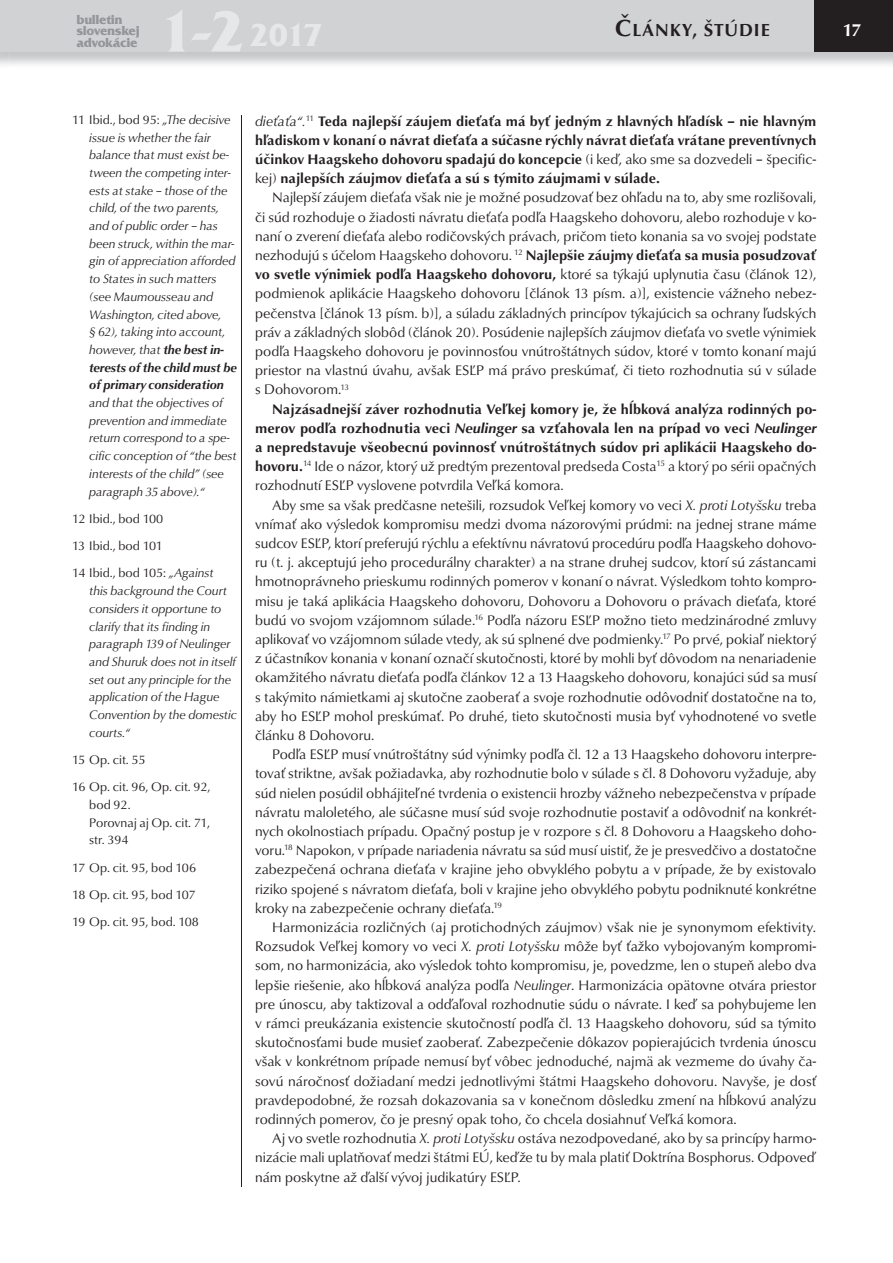
<style>
.page{position:relative;width:893px;height:1263px;background:#fff}
.page>*{position:absolute;margin:0;border:0;box-sizing:border-box;transform-origin:0 0}
.t1{font:700 33px "Friz Qua Itc TEE";color:#e6e7e9}
.t2{font:700 18px "URW Classico TEE";letter-spacing:.05em;color:#231f20}
.t3{font:700 18px "URW Classico TEE";color:#fff}
.t4{font:14.25px/19.2px "URW Classico TEE";color:#231f20;text-align:justify}
.t5{font:700 14.25px/19.2px "URW Classico TEE";color:#231f20;text-align:justify}
.t6{font:700 13.5px/11.2px "Friz Qua Itc TEE";letter-spacing:-.025em;color:#939598}
.t7{font:italic 12.75px/17.7px "URW Classico TEE";color:#231f20}
.t8{font:12.75px/27.3px "URW Classico TEE";color:#231f20}
.s1{font-size:60px}
.s2{font-size:24px}
.s3{font-style:normal}
.s4{font-weight:700}
.s5{font-style:italic}
.s6{font-weight:400;font-style:italic}
.s7{font-weight:400}
</style>
<div class="page">
<hr style="left:241px;top:115px;width:1px;height:1071px;background:#231f20">
<div style="left:0;top:0;width:893px;height:52px;background:#d1d2d4"></div>
<div style="left:814px;top:0;width:79px;height:52px;background:#231f20"></div>
<p class="t6" style="left:77px;top:15px;width:65px">bulletin slovenskej advokácie</p>
<h1 class="t1" style="left:158px;top:23px;width:166px"><span class="s1">1-2</span> 2017</h1>
<p class="t2" style="left:615px;top:23px;width:156px"><span class="s2">Č</span>LÁNKY, ŠTÚDIE</p>
<p class="t7" style="left:89px;top:112px;width:149px;text-indent:-17px"><span class="s3">11 Ibid., bod 95:</span> „The decisive issue is whether the fair balance that must exist be&shy;tween the competing inter&shy;ests at stake – those of the child, of the two parents, and of public order – has been struck, within the mar&shy;gin of appreciation afforded to States in such matters (see Maumousseau and<br>Washington, cited above,<br>§ 62), taking into account, however, that <span class="s4">the best in&shy;terests of the child must be of primary consideration</span></p>
<p class="t7" style="left:89px;top:395px;width:149px">and that the objectives of prevention and immediate return correspond to a spe&shy;cific conception of “the best interests of the child” (see paragraph 35 above).“</p>
<p class="t8" style="left:72px;top:506px;width:143px">12 Ibid., bod 100<br>13 Ibid., bod 101<br>14 Ibid., bod 105: <span class="s5">„Against</span></p>
<p class="t7" style="left:89px;top:583px;width:149px">this background the Court considers it opportune to clarify that its finding in paragraph 139 of Neulinger and Shuruk does not in itself set out any principle for the application of the Hague<br>Convention by the domestic courts.“</p>
<p class="t8" style="left:72px;top:747px;width:140px">15 Op. cit. 55<br>16 Op. cit. 96, Op. cit. 92,</p>
<p class="t8" style="left:89px;top:797px;width:122px;line-height:17.7px">bod 92.<br>Porovnaj aj Op. cit. 71, str. 394</p>
<p class="t8" style="left:72px;top:855px;width:128px">17 Op. cit. 95, bod 106<br>18 Op. cit. 95, bod 107<br>19 Op. cit. 95, bod. 108</p>
<p class="t5" style="left:255px;top:113px;width:563px"><span class="s6">dieťaťa“.</span><sup>11</sup> Teda najlepší záujem dieťaťa má byť jedným z hlavných hľadísk – nie hlavným hľadiskom v konaní o návrat dieťaťa a súčasne rýchly návrat dieťaťa vrátane preventívnych účinkov Haagskeho dohovoru spadajú do koncepcie <span class="s7">(i keď, ako sme sa dozvedeli – špecific&shy;kej)</span> najlepších záujmov dieťaťa a sú s týmito záujmami v súlade.</p>
<p class="t4" style="left:255px;top:189px;width:563px;text-indent:17px">Najlepší záujem dieťaťa však nie je možné posudzovať bez ohľadu na to, aby sme rozlišovali, či súd rozhoduje o žiadosti návratu dieťaťa podľa Haagskeho dohovoru, alebo rozhoduje v ko&shy;naní o zverení dieťaťa alebo rodičovských právach, pričom tieto konania sa vo svojej podstate nezhodujú s účelom Haagskeho dohovoru. <sup>12</sup> <span class="s4">Najlepšie záujmy dieťaťa sa musia posudzovať vo svetle výnimiek podľa Haagskeho dohovoru,</span> ktoré sa týkajú uplynutia času (článok 12), podmienok aplikácie Haagskeho dohovoru [článok 13 písm. a)], existencie vážneho nebez&shy;pečenstva [článok 13 písm. b)], a súladu základných princípov týkajúcich sa ochrany ľudských práv a základných slobôd (článok 20). Posúdenie najlepších záujmov dieťaťa vo svetle výnimiek podľa Haagskeho dohovoru je povinnosťou vnútroštátnych súdov, ktoré v tomto konaní majú priestor na vlastnú úvahu, avšak ESĽP má právo preskúmať, či tieto rozhodnutia sú v súlade s Dohovorom.<sup>13</sup></p>
<p class="t5" style="left:255px;top:401px;width:563px;text-indent:17px">Najzásadnejší záver rozhodnutia Veľkej komory je, že hĺbková analýza rodinných po&shy;merov podľa rozhodnutia veci <span class="s5">Neulinger</span> sa vzťahovala len na prípad vo veci <span class="s5">Neulinger </span>a nepredstavuje všeobecnú povinnosť vnútroštátnych súdov pri aplikácii Haagskeho do&shy;hovoru.<sup>14</sup> <span class="s7">Ide o názor, ktorý už predtým prezentoval predseda Costa</span><sup>15</sup> <span class="s7">a ktorý po sérii opačných rozhodnutí ESĽP vyslovene potvrdila Veľká komora.</span></p>
<p class="t4" style="left:255px;top:497px;width:563px;text-indent:17px">Aby sme sa však predčasne netešili, rozsudok Veľkej komory vo veci <span class="s5">X. proti Lotyšsku</span> treba vnímať ako výsledok kompromisu medzi dvoma názorovými prúdmi: na jednej strane máme sudcov ESĽP, ktorí preferujú rýchlu a efektívnu návratovú procedúru podľa Haagskeho dohovo&shy;ru (t. j. akceptujú jeho procedurálny charakter) a na strane druhej sudcov, ktorí sú zástancami hmotnoprávneho prieskumu rodinných pomerov v konaní o návrat. Výsledkom tohto kompro&shy;misu je taká aplikácia Haagskeho dohovoru, Dohovoru a Dohovoru o právach dieťaťa, ktoré budú vo svojom vzájomnom súlade.<sup>16</sup> Podľa názoru ESĽP možno tieto medzinárodné zmluvy aplikovať vo vzájomnom súlade vtedy, ak sú splnené dve podmienky.<sup>17</sup> Po prvé, pokiaľ niektorý z účastníkov konania v konaní označí skutočnosti, ktoré by mohli byť dôvodom na nenariadenie okamžitého návratu dieťaťa podľa článkov 12 a 13 Haagskeho dohovoru, konajúci súd sa musí s takýmito námietkami aj skutočne zaoberať a svoje rozhodnutie odôvodniť dostatočne na to, aby ho ESĽP mohol preskúmať. Po druhé, tieto skutočnosti musia byť vyhodnotené vo svetle článku 8 Dohovoru.</p>
<p class="t4" style="left:255px;top:746px;width:563px;text-indent:17px">Podľa ESĽP musí vnútroštátny súd výnimky podľa čl. 12 a 13 Haagskeho dohovoru interpre&shy;tovať striktne, avšak požiadavka, aby rozhodnutie bolo v súlade s čl. 8 Dohovoru vyžaduje, aby súd nielen posúdil obhájiteľné tvrdenia o existencii hrozby vážneho nebezpečenstva v prípade návratu maloletého, ale súčasne musí súd svoje rozhodnutie postaviť a odôvodniť na konkrét&shy;nych okolnostiach prípadu. Opačný postup je v rozpore s čl. 8 Dohovoru a Haagskeho doho&shy;voru.<sup>18</sup> Napokon, v prípade nariadenia návratu sa súd musí uistiť, že je presvedčivo a dostatočne zabezpečená ochrana dieťaťa v krajine jeho obvyklého pobytu a v prípade, že by existovalo riziko spojené s návratom dieťaťa, boli v krajine jeho obvyklého pobytu podniknuté konkrétne kroky na zabezpečenie ochrany dieťaťa.<sup>19</sup></p>
<p class="t4" style="left:255px;top:919px;width:563px;text-indent:17px">Harmonizácia rozličných (aj protichodných záujmov) však nie je synonymom efektivity.<br>Rozsudok Veľkej komory vo veci <span class="s5">X. proti Lotyšsku</span> môže byť ťažko vybojovaným kompromi&shy;som, no harmonizácia, ako výsledok tohto kompromisu, je, povedzme, len o stupeň alebo dva lepšie riešenie, ako hĺbková analýza podľa <span class="s5">Neulinger</span>. Harmonizácia opätovne otvára priestor pre únoscu, aby taktizoval a odďaľoval rozhodnutie súdu o návrate. I keď sa pohybujeme len v rámci preukázania existencie skutočností podľa čl. 13 Haagskeho dohovoru, súd sa týmito skutočnosťami bude musieť zaoberať. Zabezpečenie dôkazov popierajúcich tvrdenia únoscu však v konkrétnom prípade nemusí byť vôbec jednoduché, najmä ak vezmeme do úvahy ča&shy;sovú náročnosť dožiadaní medzi jednotlivými štátmi Haagskeho dohovoru. Navyše, je dosť pravdepodobné, že rozsah dokazovania sa v konečnom dôsledku zmení na hĺbkovú analýzu rodinných pomerov, čo je presný opak toho, čo chcela dosiahnuť Veľká komora.</p>
<p class="t4" style="left:255px;top:1130px;width:563px;text-indent:17px">Aj vo svetle rozhodnutia <span class="s5">X. proti Lotyšsku</span> ostáva nezodpovedané, ako by sa princípy harmo&shy;nizácie mali uplatňovať medzi štátmi EÚ, keďže tu by mala platiť Doktrína Bosphorus. Odpoveď nám poskytne až ďalší vývoj judikatúry ESĽP.</p>
<p class="t3" style="left:843px;top:22px;width:20px">17</p>
</div>
